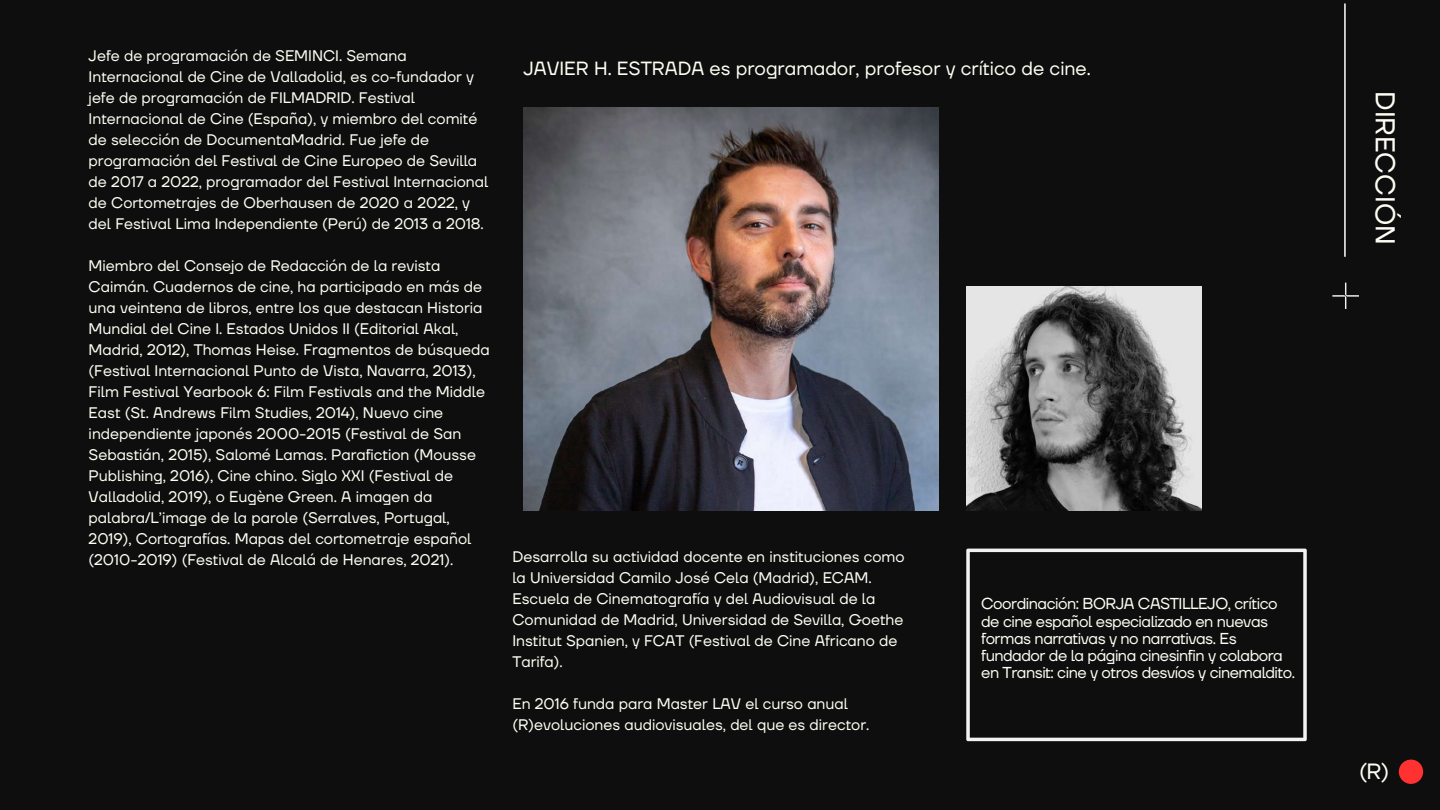
<style>
.page{position:relative;width:1440px;height:810px;background:#0e0e0e}
.page>*{position:absolute;margin:0;border:0;box-sizing:border-box;transform-origin:0 0}
.t1{font:27.1px "TT Firs Neue";color:#fffef4}
.t2{font:22px "TT Firs Neue";color:#fffef4}
.t3{font:19px "TT Firs Neue";color:#fffef4}
.t4{font:15.8px/17.2px "TT Firs Neue";letter-spacing:-.03em;color:#fffef4}
.t5{font:15.2px/21px "TT Firs Neue";color:#fffef4}
</style>
<div class="page">
<img style="left:523px;top:108px;width:416px;height:402px">
<hr style="left:1344px;top:3px;width:2px;height:254px;background:#fff">
<svg style="left:1333px;top:283px;width:26px;height:26px"></svg>
<div style="left:1399px;top:760px;width:24px;height:24px;background:#ff3131;border-radius:50%"></div>
<svg style="left:966px;top:549px;width:341px;height:192px"></svg>
<img style="left:966px;top:286px;width:236px;height:225px">
<p class="t5" style="left:89px;top:46px;width:401px">Jefe de programación de SEMINCI. Semana Internacional de Cine de Valladolid, es co-fundador y jefe de programación de FILMADRID. Festival Internacional de Cine (España), y miembro del comité de selección de DocumentaMadrid. Fue jefe de programación del Festival de Cine Europeo de Sevilla de 2017 a 2022, programador del Festival Internacional de Cortometrajes de Oberhausen de 2020 a 2022, y del Festival Lima Independiente (Perú) de 2013 a 2018.</p>
<p class="t5" style="left:89px;top:256px;width:402px">Miembro del Consejo de Redacción de la revista Caimán. Cuadernos de cine, ha participado en más de una veintena de libros, entre los que destacan Historia Mundial del Cine I. Estados Unidos II (Editorial Akal, Madrid, 2012), Thomas Heise. Fragmentos de búsqueda (Festival Internacional Punto de Vista, Navarra, 2013), Film Festival Yearbook 6: Film Festivals and the Middle East (St. Andrews Film Studies, 2014), Nuevo cine independiente japonés 2000-2015 (Festival de San Sebastián, 2015), Salomé Lamas. Parafiction (Mousse Publishing, 2016), Cine chino. Siglo XXI (Festival de Valladolid, 2019), o Eugène Green. A imagen da palabra/L’image de la parole (Serralves, Portugal, 2019), Cortografías. Mapas del cortometraje español (2010-2019) (Festival de Alcalá de Henares, 2021).</p>
<p class="t3" style="left:523px;top:57px;width:569px">JAVIER H. ESTRADA es programador, profesor y crítico de cine.</p>
<p class="t5" style="left:512px;top:547px;width:394px">Desarrolla su actividad docente en instituciones como la Universidad Camilo José Cela (Madrid), ECAM.<br>Escuela de Cinematografía y del Audiovisual de la Comunidad de Madrid, Universidad de Sevilla, Goethe Institut Spanien, y FCAT (Festival de Cine Africano de Tarifa).</p>
<p class="t5" style="left:512px;top:694px;width:358px">En 2016 funda para Master LAV el curso anual (R)evoluciones audiovisuales, del que es director.</p>
<p class="t4" style="left:981px;top:596px;width:315px">Coordinación: BORJA CASTILLEJO, crítico de cine español especializado en nuevas formas narrativas y no narrativas. Es fundador de la página cinesinfin y colabora en Transit: cine y otros desvíos y cinemaldito.</p>
<h1 class="t1" style="left:1402px;top:91px;width:155px;rotate:90deg">DIRECCIÓN</h1>
<h2 class="t2" style="left:1359px;top:759px;width:32px">(R)</h2>
</div>
